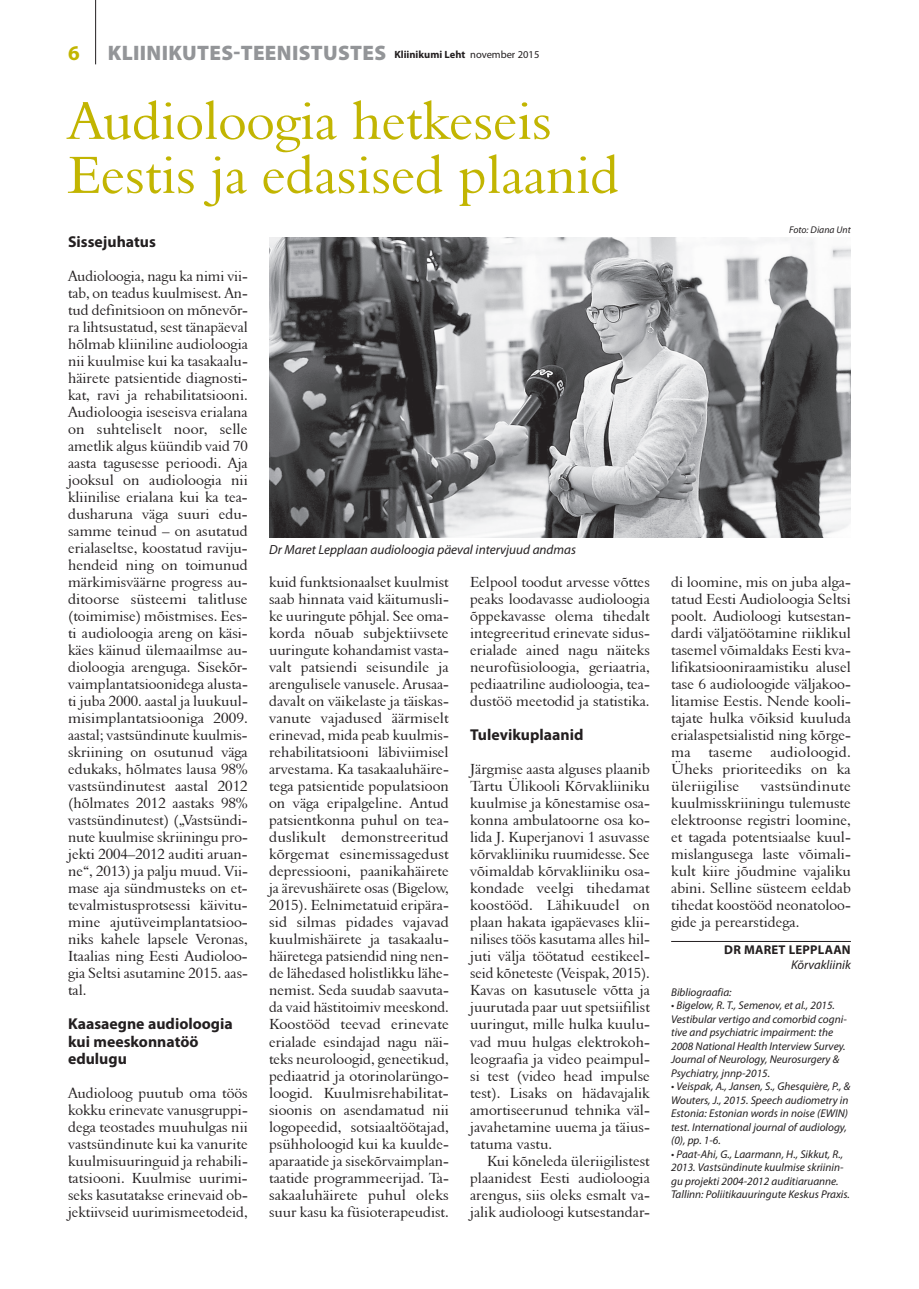
<style>
.page{position:relative;width:919px;height:1289px;background:#fff}
.page>*{position:absolute;margin:0;border:0;box-sizing:border-box;transform-origin:0 0}
.t1{font:54px/54px "Aldine 401 BT Roman A";color:#c2b501}
.t2{font:900 21px "Myriad Pro";letter-spacing:.015em;color:#939598}
.t3{font:700 21px "Myriad Pro";color:#c2b501}
.t4{font:700 15.75px/17px "Myriad Pro";color:#231f20}
.t5{font:15px/17px "Aldine 401 BT Roman A";color:#231f20;text-align:justify}
.t6{font:italic 13.2px "Myriad Pro";color:#231f20}
.t7{font:700 12.75px "Myriad Pro";letter-spacing:.02em;color:#231f20}
.t8{font:italic 12.75px "Myriad Pro";color:#231f20}
.t9{font:italic 11.25px/13.5px "Myriad Pro";color:#231f20}
.t10{font:italic 9.75px "Myriad Pro";color:#231f20}
.s1{font-weight:700;font-size:10.5px;color:#231f20}
.s2{font-weight:400;font-size:10.5px;color:#231f20}
</style>
<div class="page">
<hr style="left:95px;top:0;width:1px;height:64px;background:#231f20">
<hr style="left:671px;top:941px;width:179px;height:1px;background:#231f20">
<img style="left:269px;top:238px;width:581px;height:300px">
<h2 class="t3" style="left:68px;top:41px;width:13px">6</h2>
<h2 class="t2" style="left:108px;top:41px;width:433px">KLIINIKUTES-TEENISTUSTES <span class="s1">Kliinikumi Leht</span> <span class="s2">november 2015</span></h2>
<h1 class="t1" style="left:68px;top:93px;width:552px">Audioloogia hetkeseis<br>Eestis ja edasised plaanid</h1>
<p class="t4" style="left:68px;top:233px;width:89px">Sissejuhatus</p>
<p class="t5" style="left:68px;top:267px;width:181px">Audioloogia, nagu ka nimi vii&shy;tab, on teadus kuulmisest. An&shy;tud definitsioon on mõnevõr&shy;ra lihtsustatud, sest tänapäeval hõlmab kliiniline audioloogia nii kuulmise kui ka tasakaalu&shy;häirete patsientide diagnosti&shy;kat, ravi ja rehabilitatsiooni.<br>Audioloogia iseseisva erialana on suhteliselt noor, selle ametlik algus küündib vaid 70 aasta tagusesse perioodi. Aja jooksul on audioloogia nii kliinilise erialana kui ka tea&shy;dusharuna väga suuri edu&shy;samme teinud – on asutatud erialaseltse, koostatud raviju&shy;hendeid ning on toimunud märkimisväärne progress au&shy;ditoorse süsteemi talitluse (toimimise) mõistmises. Ees&shy;ti audioloogia areng on käsi&shy;käes käinud ülemaailmse au&shy;dioloogia arenguga. Sisekõr&shy;vaimplantatsioonidega alusta&shy;ti juba 2000. aastal ja luukuul&shy;misimplantatsiooniga 2009. aastal; vastsündinute kuulmis&shy;skriining on osutunud väga edukaks, hõlmates lausa 98% vastsündinutest aastal 2012 (hõlmates 2012 aastaks 98% vastsündinutest) („Vastsündi&shy;nute kuulmise skriiningu pro&shy;jekti 2004–2012 auditi aruan&shy;ne“, 2013) ja palju muud. Vii&shy;mase aja sündmusteks on et&shy;tevalmistusprotsessi käivitu&shy;mine ajutüveimplantatsioo&shy;niks kahele lapsele Veronas, Itaalias ning Eesti Audioloo&shy;gia Seltsi asutamine 2015. aas&shy;tal.</p>
<p class="t4" style="left:68px;top:1015px;width:166px">Kaasaegne audioloogia kui meeskonnatöö edulugu</p>
<p class="t5" style="left:68px;top:1083px;width:181px">Audioloog puutub oma töös kokku erinevate vanusgruppi&shy;dega teostades muuhulgas nii vastsündinute kui ka vanurite kuulmisuuringuid ja rehabili&shy;tatsiooni. Kuulmise uurimi&shy;seks kasutatakse erinevaid ob&shy;jektiivseid uurimismeetodeid,</p>
<p class="t6" style="left:269px;top:543px;width:308px">Dr Maret Lepplaan audioloogia päeval intervjuud andmas</p>
<p class="t5" style="left:269px;top:573px;width:181px">kuid funktsionaalset kuulmist saab hinnata vaid käitumusli&shy;ke uuringute põhjal. See oma&shy;korda nõuab subjektiivsete uuringute kohandamist vasta&shy;valt patsiendi seisundile ja arengulisele vanusele. Arusaa&shy;davalt on väikelaste ja täiskas&shy;vanute vajadused äärmiselt erinevad, mida peab kuulmis&shy;rehabilitatsiooni läbiviimisel arvestama. Ka tasakaaluhäire&shy;tega patsientide populatsioon on väga eripalgeline. Antud patsientkonna puhul on tea&shy;duslikult demonstreeritud kõrgemat esinemissagedust depressiooni, paanikahäirete ja ärevushäirete osas (Bigelow, 2015). Eelnimetatuid eripära&shy;sid silmas pidades vajavad kuulmishäirete ja tasakaalu&shy;häiretega patsiendid ning nen&shy;de lähedased holistlikku lähe&shy;nemist. Seda suudab saavuta&shy;da vaid hästitoimiv meeskond.<br>Koostööd teevad erinevate erialade esindajad nagu näi&shy;teks neuroloogid, geneetikud, pediaatrid ja otorinolarüngo&shy;loogid. Kuulmisrehabilitat&shy;sioonis on asendamatud nii logopeedid, sotsiaaltöötajad, psühholoogid kui ka kuulde&shy;aparaatide ja sisekõrvaimplan&shy;taatide programmeerijad. Ta&shy;sakaaluhäirete puhul oleks suur kasu ka füsioterapeudist.</p>
<p class="t5" style="left:470px;top:573px;width:181px">Eelpool toodut arvesse võttes peaks loodavasse audioloogia õppekavasse olema tihedalt integreeritud erinevate sidus&shy;erialade ained nagu näiteks neurofüsioloogia, geriaatria, pediaatriline audioloogia, tea&shy;dustöö meetodid ja statistika.</p>
<p class="t4" style="left:470px;top:726px;width:115px">Tulevikuplaanid</p>
<p class="t5" style="left:470px;top:760px;width:181px">Järgmise aasta alguses plaanib Tartu Ülikooli Kõrvakliiniku kuulmise ja kõnestamise osa&shy;konna ambulatoorne osa ko&shy;lida J. Kuperjanovi 1 asuvasse kõrvakliiniku ruumidesse. See võimaldab kõrvakliiniku osa&shy;kondade veelgi tihedamat koostööd. Lähikuudel on plaan hakata igapäevases klii&shy;nilises töös kasutama alles hil&shy;juti välja töötatud eestikeel&shy;seid kõneteste (Veispak, 2015).<br>Kavas on kasutusele võtta ja juurutada paar uut spetsiifilist uuringut, mille hulka kuulu&shy;vad muu hulgas elektrokoh&shy;leograafia ja video peaimpul&shy;si test (video head impulse test). Lisaks on hädavajalik amortiseerunud tehnika väl&shy;javahetamine uuema ja täius&shy;tatuma vastu.</p>
<p class="t5" style="left:470px;top:1151px;width:181px;text-indent:17px">Kui kõneleda üleriigilistest plaanidest Eesti audioloogia arengus, siis oleks esmalt va&shy;jalik audioloogi kutsestandar-</p>
<p class="t10" style="left:789px;top:224px;width:63px">Foto: Diana Unt</p>
<p class="t5" style="left:671px;top:573px;width:181px">di loomine, mis on juba alga&shy;tatud Eesti Audioloogia Seltsi poolt. Audioloogi kutsestan&shy;dardi väljatöötamine riiklikul tasemel võimaldaks Eesti kva&shy;lifikatsiooniraamistiku alusel tase 6 audioloogide väljakoo&shy;litamise Eestis. Nende kooli&shy;tajate hulka võiksid kuuluda erialaspetsialistid ning kõrge&shy;ma taseme audioloogid.<br>Üheks prioriteediks on ka üleriigilise</p>
<p class="t5" style="left:671px;top:777px;width:181px;text-indent:89px">vastsündinute kuulmisskriiningu tulemuste elektroonse registri loomine, et tagada potentsiaalse kuul&shy;mislangusega laste võimali&shy;kult kiire jõudmine vajaliku abini. Selline süsteem eeldab tihedat koostööd neonatoloo&shy;gide ja perearstidega.</p>
<p class="t7" style="left:724px;top:942px;width:128px">DR MARET LEPPLAAN</p>
<p class="t8" style="left:791px;top:957px;width:61px">Kõrvakliinik</p>
<p class="t9" style="left:671px;top:985px;width:62px">Bibliograafia:</p>
<p class="t9" style="left:671px;top:998px;width:177px">• Bigelow, R. T., Semenov, et al., 2015.<br>Vestibular vertigo and comorbid cogni&shy;tive and psychiatric impairment: the 2008 National Health Interview Survey.<br>Journal of Neurology, Neurosurgery &amp; Psychiatry, jnnp-2015.</p>
<p class="t9" style="left:671px;top:1079px;width:181px">• Veispak, A., Jansen, S., Ghesquière, P., &amp; Wouters, J., 2015. Speech audiometry in Estonia: Estonian words in noise (EWIN) test. International journal of audiology, (0), pp. 1-6.</p>
<p class="t9" style="left:671px;top:1147px;width:180px">• Paat-Ahi, G., Laarmann, H., Sikkut, R., 2013. Vastsündinute kuulmise skriinin&shy;gu projekti 2004-2012 auditiaruanne.<br>Tallinn: Poliitikauuringute Keskus Praxis.</p>
</div>
